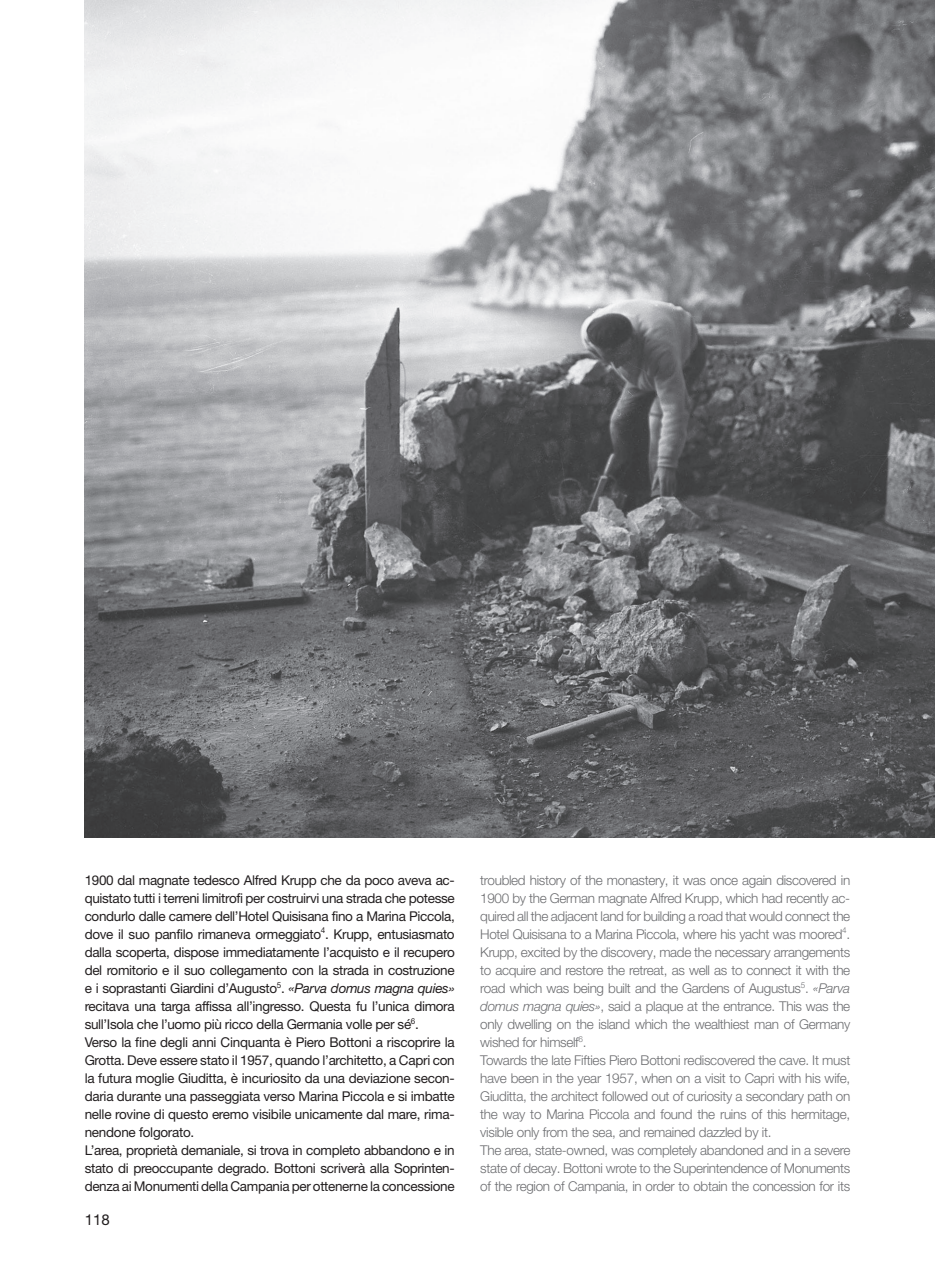
<style>
.page{position:relative;width:935px;height:1263px;background:#fff}
.page>*{position:absolute;margin:0;border:0;box-sizing:border-box;transform-origin:0 0}
.t1{font:15px "Helvetica Neue LT Pro";color:#231f20}
.t2{font:13.5px/18px "Helvetica Neue LT Pro";letter-spacing:-.025em;color:#231f20}
.t3{font:300 13.5px/18px "Helvetica Neue LT Pro";letter-spacing:-.025em;color:#6c6d70}
.s1{font-style:italic}
</style>
<div class="page">
<img style="left:85px;top:0;width:850px;height:837px">
<p class="t2" style="left:85px;top:870px;width:371px">1900 dal magnate tedesco Alfred Krupp che da poco aveva ac&shy;quistato tutti i terreni limitrofi per costruirvi una strada che potesse condurlo dalle camere dell’Hotel Quisisana fino a Marina Piccola, dove il suo panfilo rimaneva ormeggiato<sup>4</sup>. Krupp, entusiasmato dalla scoperta, dispose immediatamente l’acquisto e il recupero del romitorio e il suo collegamento con la strada in costruzione e i soprastanti Giardini d’Augusto<sup>5</sup>. <span class="s1">«Parva domus magna quies» </span>recitava una targa affissa all’ingresso. Questa fu l’unica dimora sull’Isola che l’uomo più ricco della Germania volle per sé<sup>6</sup>.<br>Verso la fine degli anni Cinquanta è Piero Bottoni a riscoprire la Grotta. Deve essere stato il 1957, quando l’architetto, a Capri con la futura moglie Giuditta, è incuriosito da una deviazione secon&shy;daria durante una passeggiata verso Marina Piccola e si imbatte nelle rovine di questo eremo visibile unicamente dal mare, rima&shy;nendone folgorato.<br>L’area, proprietà demaniale, si trova in completo abbandono e in stato di preoccupante degrado. Bottoni scriverà alla Soprinten&shy;denza ai Monumenti della Campania per ottenerne la concessione</p>
<p class="t3" style="left:480px;top:870px;width:371px">troubled history of the monastery, it was once again discovered in 1900 by the German magnate Alfred Krupp, which had recently ac&shy;quired all the adjacent land for building a road that would connect the Hotel Quisisana to a Marina Piccola, where his yacht was moored<sup>4</sup>.<br>Krupp, excited by the discovery, made the necessary arrangements to acquire and restore the retreat, as well as to connect it with the road which was being built and the Gardens of Augustus<sup>5</sup>. <span class="s1">«Parva domus magna quies»</span>, said a plaque at the entrance. This was the only dwelling on the island which the wealthiest man of Germany wished for himself<sup>6</sup>.<br>Towards the late Fifties Piero Bottoni rediscovered the cave. It must have been in the year 1957, when on a visit to Capri with his wife, Giuditta, the architect followed out of curiosity a secondary path on the way to Marina Piccola and found the ruins of this hermitage, visible only from the sea, and remained dazzled by it.<br>The area, state-owned, was completely abandoned and in a severe state of decay. Bottoni wrote to the Superintendence of Monuments of the region of Campania, in order to obtain the concession for its</p>
<p class="t1" style="left:85px;top:1210px;width:27px">118</p>
</div>
